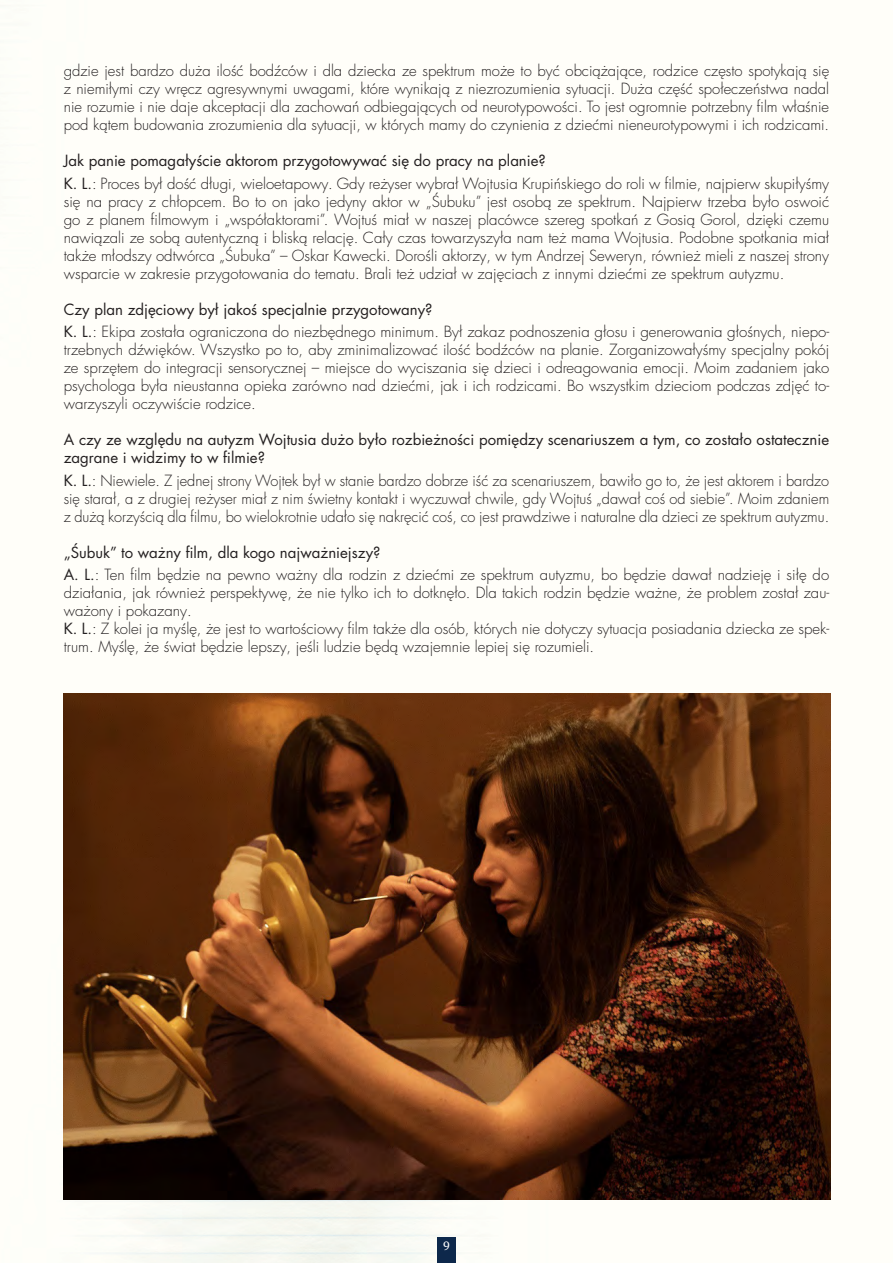
<style>
.page{position:relative;width:893px;height:1263px;background:#fff}
.page>*{position:absolute;margin:0;border:0;box-sizing:border-box;transform-origin:0 0}
.t1{font:300 15px/18px "Futura LT Pro";color:#231f20;text-align:justify}
.t2{font:15px/18px "Futura LT Pro";color:#231f20}
.t3{font:12px "Georgia";color:#fff}
.s1{font-weight:400}
</style>
<div class="page">
<img style="left:0;top:5px;width:831px;height:1258px">
<img style="left:64px;top:693px;width:766px;height:506px">
<div style="left:437px;top:1237px;width:19px;height:26px;background:#0d284b"></div>
<p class="t1" style="left:64px;top:62px;width:767px">gdzie jest bardzo duża ilość bodźców i dla dziecka ze spektrum może to być obciążające, rodzice często spotykają się z niemiłymi czy wręcz agresywnymi uwagami, które wynikają z niezrozumienia sytuacji. Duża część społeczeństwa nadal nie rozumie i nie daje akceptacji dla zachowań odbiegających od neurotypowości. To jest ogromnie potrzebny film właśnie pod kątem budowania zrozumienia dla sytuacji, w których mamy do czynienia z dziećmi nieneurotypowymi i ich rodzicami.</p>
<p class="t2" style="left:64px;top:151px;width:484px">Jak panie pomagałyście aktorom przygotowywać się do pracy na planie?</p>
<p class="t1" style="left:64px;top:174px;width:767px"><span class="s1">K. L.</span>: Proces był dość długi, wieloetapowy. Gdy reżyser wybrał Wojtusia Krupińskiego do roli w filmie, najpierw skupiłyśmy się na pracy z chłopcem. Bo to on jako jedyny aktor w „Śubuku” jest osobą ze spektrum. Najpierw trzeba było oswoić go z planem filmowym i „współaktorami”. Wojtuś miał w naszej placówce szereg spotkań z Gosią Gorol, dzięki czemu nawiązali ze sobą autentyczną i bliską relację. Cały czas towarzyszyła nam też mama Wojtusia. Podobne spotkania miał także młodszy odtwórca „Śubuka” – Oskar Kawecki. Dorośli aktorzy, w tym Andrzej Seweryn, również mieli z naszej strony wsparcie w zakresie przygotowania do tematu. Brali też udział w zajęciach z innymi dziećmi ze spektrum autyzmu.</p>
<p class="t2" style="left:64px;top:300px;width:370px">Czy plan zdjęciowy był jakoś specjalnie przygotowany?</p>
<p class="t1" style="left:64px;top:323px;width:767px"><span class="s1">K. L.</span>: Ekipa została ograniczona do niezbędnego minimum. Był zakaz podnoszenia głosu i generowania głośnych, niepo&shy;trzebnych dźwięków. Wszystko po to, aby zminimalizować ilość bodźców na planie. Zorganizowałyśmy specjalny pokój ze sprzętem do integracji sensorycznej – miejsce do wyciszania się dzieci i odreagowania emocji. Moim zadaniem jako psychologa była nieustanna opieka zarówno nad dziećmi, jak i ich rodzicami. Bo wszystkim dzieciom podczas zdjęć to&shy;warzyszyli oczywiście rodzice.</p>
<p class="t2" style="left:64px;top:430px;width:767px">A czy ze względu na autyzm Wojtusia dużo było rozbieżności pomiędzy scenariuszem a tym, co zostało ostatecznie zagrane i widzimy to w filmie?</p>
<p class="t1" style="left:64px;top:471px;width:767px"><span class="s1">K. L.</span>: Niewiele. Z jednej strony Wojtek był w stanie bardzo dobrze iść za scenariuszem, bawiło go to, że jest aktorem i bardzo się starał, a z drugiej reżyser miał z nim świetny kontakt i wyczuwał chwile, gdy Wojtuś „dawał coś od siebie”. Moim zdaniem z dużą korzyścią dla filmu, bo wielokrotnie udało się nakręcić coś, co jest prawdziwe i naturalne dla dzieci ze spektrum autyzmu.</p>
<p class="t2" style="left:64px;top:543px;width:318px">„Śubuk” to ważny film, dla kogo najważniejszy?</p>
<p class="t1" style="left:64px;top:566px;width:767px"><span class="s1">A. L.</span>: Ten film będzie na pewno ważny dla rodzin z dziećmi ze spektrum autyzmu, bo będzie dawał nadzieję i siłę do działania, jak również perspektywę, że nie tylko ich to dotknęło. Dla takich rodzin będzie ważne, że problem został zau&shy;ważony i pokazany.</p>
<p class="t1" style="left:64px;top:620px;width:767px"><span class="s1">K. L.</span>: Z kolei ja myślę, że jest to wartościowy film także dla osób, których nie dotyczy sytuacja posiadania dziecka ze spek&shy;trum. Myślę, że świat będzie lepszy, jeśli ludzie będą wzajemnie lepiej się rozumieli.</p>
<p class="t3" style="left:443px;top:1235px;width:8px">9</p>
</div>
